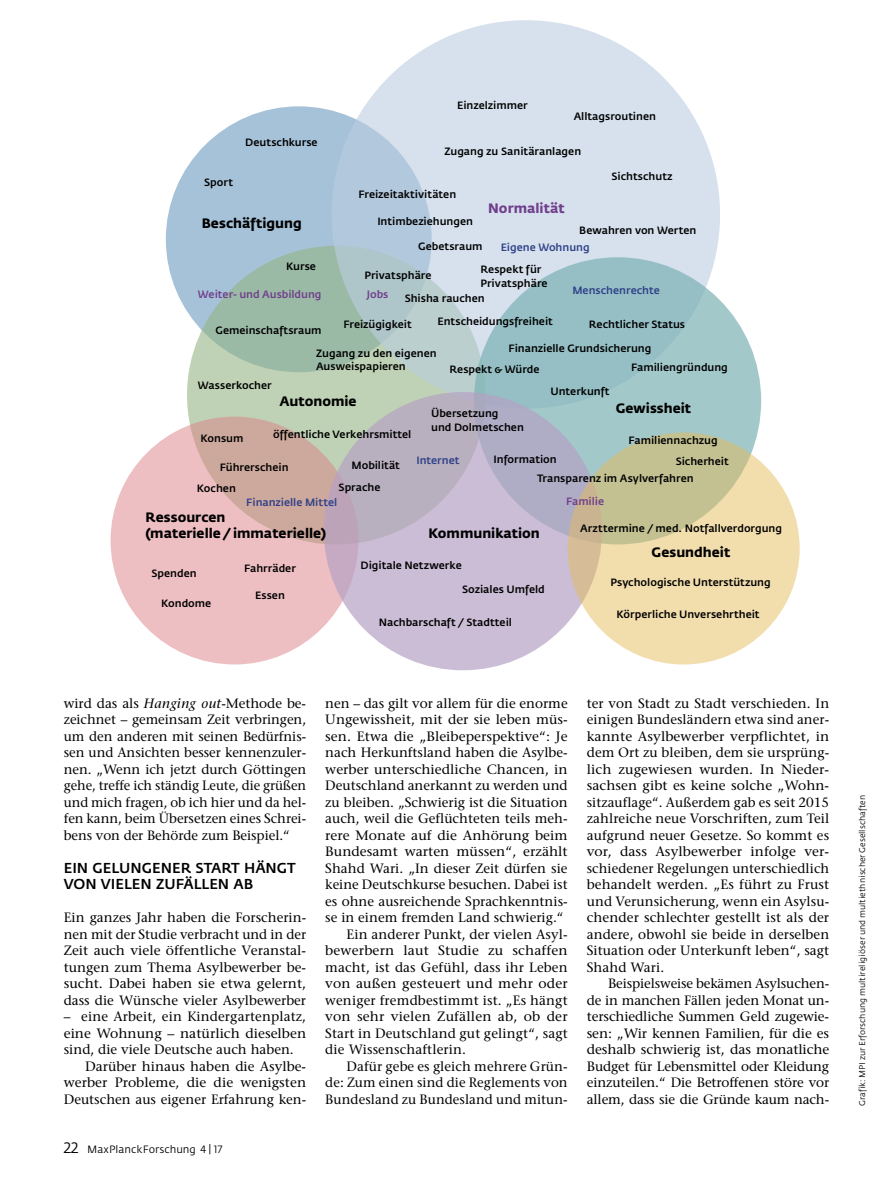
<style>
.page{position:relative;width:893px;height:1191px;background:#fff}
.page>*{position:absolute;margin:0;border:0;box-sizing:border-box;transform-origin:0 0}
.t1{font:500 14.25px/16.5px "Fedra Sans";color:#000}
.t2{font:13.5px/16.5px "Stone Serif";color:#000;text-align:justify}
.t3{font:700 13.5px/16.5px "Fedra Sans";color:#000}
.t4{font:700 13.5px "Fedra Sans";color:#703f8c}
.t5{font:500 10.5px/13.5px "Fedra Sans";color:#000}
.t6{font:500 10.5px "Fedra Sans";color:#304188}
.t7{font:500 10.5px "Fedra Sans";letter-spacing:-.005em;color:#703f8c}
.t8{font:10.5px "Fedra Sans";color:#000}
.t9{font:8.25px "Fedra Sans";color:#000}
.s1{font-style:italic}
.s2{font-family:"Fedra Sans Book SC";font-size:15px}
.s3{font-family:"Fedra Sans Book SC"}
</style>
<div class="page">
<div style="left:166px;top:106px;width:266px;height:266px;background:#a6c2d8;border-radius:50%"></div>
<svg style="left:187px;top:246px;width:299px;height:298px;fill:#bfd2b5"></svg>
<svg style="left:332px;top:20px;width:388px;height:389px;fill:#d6e1ed"></svg>
<div style="left:474px;top:257px;width:287px;height:287px;background:linear-gradient(to right,#92bdc2,#a3c9ca);border-radius:50%"></div>
<svg style="left:111px;top:416px;width:247px;height:248px;fill:#eebfc2"></svg>
<svg style="left:324px;top:392px;width:278px;height:278px;fill:#cbbdd5"></svg>
<svg style="left:568px;top:432px;width:232px;height:232px;fill:#f2ddad"></svg>
<p class="t5" style="left:204px;top:176px;width:30px">Sport</p>
<p class="t5" style="left:245px;top:136px;width:74px">Deutschkurse</p>
<p class="t5" style="left:457px;top:99px;width:72px">Einzelzimmer</p>
<p class="t5" style="left:574px;top:110px;width:84px">Alltagsroutinen</p>
<p class="t5" style="left:444px;top:145px;width:138px">Zugang zu Sanitäranlagen</p>
<p class="t5" style="left:358px;top:188px;width:99px">Freizeitaktivitäten</p>
<p class="t4" style="left:488px;top:200px;width:78px">Normalität</p>
<p class="t5" style="left:612px;top:170px;width:63px">Sichtschutz</p>
<p class="t5" style="left:377px;top:214px;width:97px">Intimbeziehungen</p>
<p class="t5" style="left:418px;top:240px;width:66px">Gebetsraum</p>
<p class="t5" style="left:364px;top:269px;width:69px">Privatsphäre</p>
<p class="t3" style="left:202px;top:215px;width:101px">Beschäftigung</p>
<p class="t5" style="left:579px;top:223px;width:119px">Bewahren von Werten</p>
<p class="t6" style="left:501px;top:242px;width:90px">Eigene Wohnung</p>
<p class="t6" style="left:572px;top:284px;width:89px">Menschenrechte</p>
<p class="t5" style="left:286px;top:259px;width:31px">Kurse</p>
<p class="t5" style="left:480px;top:263px;width:69px">Respekt für<br>Privatsphäre</p>
<p class="t5" style="left:405px;top:292px;width:82px">Shisha rauchen</p>
<p class="t5" style="left:343px;top:317px;width:70px">Freizügigkeit</p>
<p class="t5" style="left:437px;top:315px;width:117px">Entscheidungsfreiheit</p>
<p class="t5" style="left:316px;top:346px;width:122px">Zugang zu den eigenen<br>Ausweispapieren</p>
<p class="t7" style="left:198px;top:288px;width:125px">Weiter- und Ausbildung</p>
<p class="t7" style="left:367px;top:288px;width:23px">Jobs</p>
<p class="t5" style="left:589px;top:317px;width:98px">Rechtlicher Status</p>
<p class="t5" style="left:215px;top:324px;width:108px">Gemeinschaftsraum</p>
<p class="t5" style="left:509px;top:342px;width:144px">Finanzielle Grundsicherung</p>
<p class="t5" style="left:631px;top:361px;width:98px">Familiengründung</p>
<p class="t5" style="left:449px;top:363px;width:92px">Respekt &amp; Würde</p>
<p class="t5" style="left:198px;top:378px;width:75px">Wasserkocher</p>
<p class="t5" style="left:550px;top:384px;width:61px">Unterkunft</p>
<p class="t3" style="left:279px;top:393px;width:79px">Autonomie</p>
<p class="t3" style="left:616px;top:401px;width:77px">Gewissheit</p>
<p class="t5" style="left:431px;top:407px;width:94px">Übersetzung<br>und Dolmetschen</p>
<p class="t5" style="left:537px;top:449px;width:158px;line-height:19.5px;text-indent:-43px">Information<br>Transparenz im Asylverfahren</p>
<p class="t5" style="left:273px;top:428px;width:140px">öffentliche Verkehrsmittel</p>
<p class="t5" style="left:201px;top:432px;width:44px">Konsum</p>
<p class="t5" style="left:197px;top:456px;width:93px;line-height:21.5px;text-indent:23px">Führerschein<br>Kochen</p>
<p class="t5" style="left:629px;top:434px;width:91px">Familiennachzug</p>
<p class="t5" style="left:676px;top:455px;width:55px">Sicherheit</p>
<p class="t6" style="left:416px;top:454px;width:45px">Internet</p>
<p class="t5" style="left:351px;top:458px;width:50px">Mobilität</p>
<p class="t5" style="left:339px;top:481px;width:43px">Sprache</p>
<p class="t6" style="left:246px;top:496px;width:92px">Finanzielle Mittel</p>
<p class="t3" style="left:145px;top:509px;width:182px">Ressourcen<br>(materielle / immaterielle)</p>
<p class="t5" style="left:151px;top:567px;width:47px">Spenden</p>
<p class="t5" style="left:161px;top:596px;width:52px">Kondome</p>
<p class="t5" style="left:244px;top:561px;width:53px">Fahrräder</p>
<p class="t5" style="left:255px;top:589px;width:31px">Essen</p>
<p class="t3" style="left:428px;top:525px;width:113px">Kommunikation</p>
<p class="t5" style="left:361px;top:559px;width:103px">Digitale Netzwerke</p>
<p class="t5" style="left:462px;top:583px;width:84px">Soziales Umfeld</p>
<p class="t5" style="left:379px;top:616px;width:135px">Nachbarschaft / Stadtteil</p>
<p class="t7" style="left:566px;top:495px;width:40px">Familie</p>
<p class="t5" style="left:580px;top:522px;width:203px">Arzttermine / med. Notfallverdorgung</p>
<p class="t3" style="left:651px;top:544px;width:80px">Gesundheit</p>
<p class="t5" style="left:610px;top:576px;width:162px">Psychologische Unterstützung</p>
<p class="t5" style="left:616px;top:607px;width:145px">Körperliche Unversehrtheit</p>
<p class="t2" style="left:64px;top:694px;width:244px">wird das als <span class="s1">Hanging out</span>-Methode be&shy;zeichnet – gemeinsam Zeit verbringen, um den anderen mit seinen Bedürfnis&shy;sen und Ansichten besser kennenzuler&shy;nen. „Wenn ich jetzt durch Göttingen gehe, treffe ich ständig Leute, die grüßen und mich fragen, ob ich hier und da hel&shy;fen kann, beim Übersetzen eines Schrei&shy;bens von der Behörde zum Beispiel.“</p>
<p class="t1" style="left:64px;top:859px;width:234px">EIN GELUNGENER START HÄNGT<br>VON VIELEN ZUFÄLLEN AB</p>
<p class="t2" style="left:64px;top:909px;width:244px">Ein ganzes Jahr haben die Forscherin&shy;nen mit der Studie verbracht und in der Zeit auch viele öffentliche Veranstal&shy;tungen zum Thema Asylbewerber be&shy;sucht. Dabei haben sie etwa gelernt, dass die Wünsche vieler Asylbewerber</p>
<p class="t2" style="left:64px;top:1008px;width:244px">– eine Arbeit, ein Kindergartenplatz,</p>
<p class="t2" style="left:64px;top:1024px;width:244px">eine Wohnung – natürlich dieselben</p>
<p class="t2" style="left:64px;top:1041px;width:232px">sind, die viele Deutsche auch haben.</p>
<p class="t2" style="left:85px;top:1057px;width:223px">Darüber hinaus haben die Asylbe-</p>
<p class="t2" style="left:64px;top:1074px;width:244px">werber Probleme, die die wenigsten</p>
<p class="t2" style="left:64px;top:1090px;width:244px">Deutschen aus eigener Erfahrung ken-</p>
<p class="t8" style="left:64px;top:1144px;width:160px"><span class="s2">22</span> MaxPlanckForschung <span class="s3">4 | 17</span></p>
<p class="t2" style="left:325px;top:694px;width:244px">nen – das gilt vor allem für die enorme</p>
<p class="t2" style="left:325px;top:711px;width:244px">Ungewissheit, mit der sie leben müs-</p>
<p class="t2" style="left:325px;top:727px;width:244px">sen. Etwa die „Bleibeperspektive“: Je</p>
<p class="t2" style="left:325px;top:744px;width:244px">nach Herkunftsland haben die Asylbe-</p>
<p class="t2" style="left:325px;top:760px;width:244px">werber unterschiedliche Chancen, in</p>
<p class="t2" style="left:325px;top:777px;width:244px">Deutschland anerkannt zu werden und</p>
<p class="t2" style="left:325px;top:793px;width:244px">zu bleiben. „Schwierig ist die Situation</p>
<p class="t2" style="left:325px;top:810px;width:244px">auch, weil die Geflüchteten teils meh-</p>
<p class="t2" style="left:325px;top:826px;width:244px">rere Monate auf die Anhörung beim</p>
<p class="t2" style="left:325px;top:843px;width:244px">Bundesamt warten müssen“, erzählt</p>
<p class="t2" style="left:325px;top:859px;width:244px">Shahd Wari. „In dieser Zeit dürfen sie</p>
<p class="t2" style="left:325px;top:876px;width:244px">keine Deutschkurse besuchen. Dabei ist</p>
<p class="t2" style="left:325px;top:892px;width:244px">es ohne ausreichende Sprachkenntnis-</p>
<p class="t2" style="left:325px;top:909px;width:240px">se in einem fremden Land schwierig.“</p>
<p class="t2" style="left:347px;top:925px;width:223px">Ein anderer Punkt, der vielen Asyl-</p>
<p class="t2" style="left:325px;top:942px;width:244px">bewerbern laut Studie zu schaffen</p>
<p class="t2" style="left:325px;top:958px;width:244px">macht, ist das Gefühl, dass ihr Leben</p>
<p class="t2" style="left:325px;top:975px;width:244px">von außen gesteuert und mehr oder</p>
<p class="t2" style="left:325px;top:991px;width:244px">weniger fremdbestimmt ist. „Es hängt</p>
<p class="t2" style="left:325px;top:1008px;width:244px">von sehr vielen Zufällen ab, ob der</p>
<p class="t2" style="left:325px;top:1024px;width:244px">Start in Deutschland gut gelingt“, sagt</p>
<p class="t2" style="left:325px;top:1041px;width:142px">die Wissenschaftlerin.</p>
<p class="t2" style="left:347px;top:1057px;width:223px">Dafür gebe es gleich mehrere Grün-</p>
<p class="t2" style="left:325px;top:1074px;width:244px">de: Zum einen sind die Reglements von</p>
<p class="t2" style="left:325px;top:1090px;width:244px">Bundesland zu Bundesland und mitun-</p>
<p class="t2" style="left:587px;top:694px;width:244px">ter von Stadt zu Stadt verschieden. In einigen Bundesländern etwa sind aner&shy;kannte Asylbewerber verpflichtet, in dem Ort zu bleiben, dem sie ursprüng&shy;lich zugewiesen wurden. In Nieder&shy;sachsen gibt es keine solche „Wohn&shy;sitzauflage“. Außerdem gab es seit 2015 zahlreiche neue Vorschriften, zum Teil aufgrund neuer Gesetze. So kommt es vor, dass Asylbewerber infolge ver&shy;schiedener Regelungen unterschiedlich behandelt werden. „Es führt zu Frust und Verunsicherung, wenn ein Asylsu&shy;chender schlechter gestellt ist als der andere, obwohl sie beide in derselben Situation oder Unterkunft leben“, sagt Shahd Wari.</p>
<p class="t2" style="left:587px;top:975px;width:244px;text-indent:21px">Beispielsweise bekämen Asylsuchen&shy;de in manchen Fällen jeden Monat un&shy;terschiedliche Summen Geld zugewie&shy;sen: „Wir kennen Familien, für die es deshalb schwierig ist, das monatliche Budget für Lebensmittel oder Kleidung einzuteilen.“ Die Betroffenen störe vor allem, dass sie die Gründe kaum nach-</p>
<p class="t9" style="left:858px;top:1106px;width:312px;rotate:-90deg">Grafik: MPI zur Erforschung multireligiöser und multiethnischer Gesellschaften</p>
</div>
